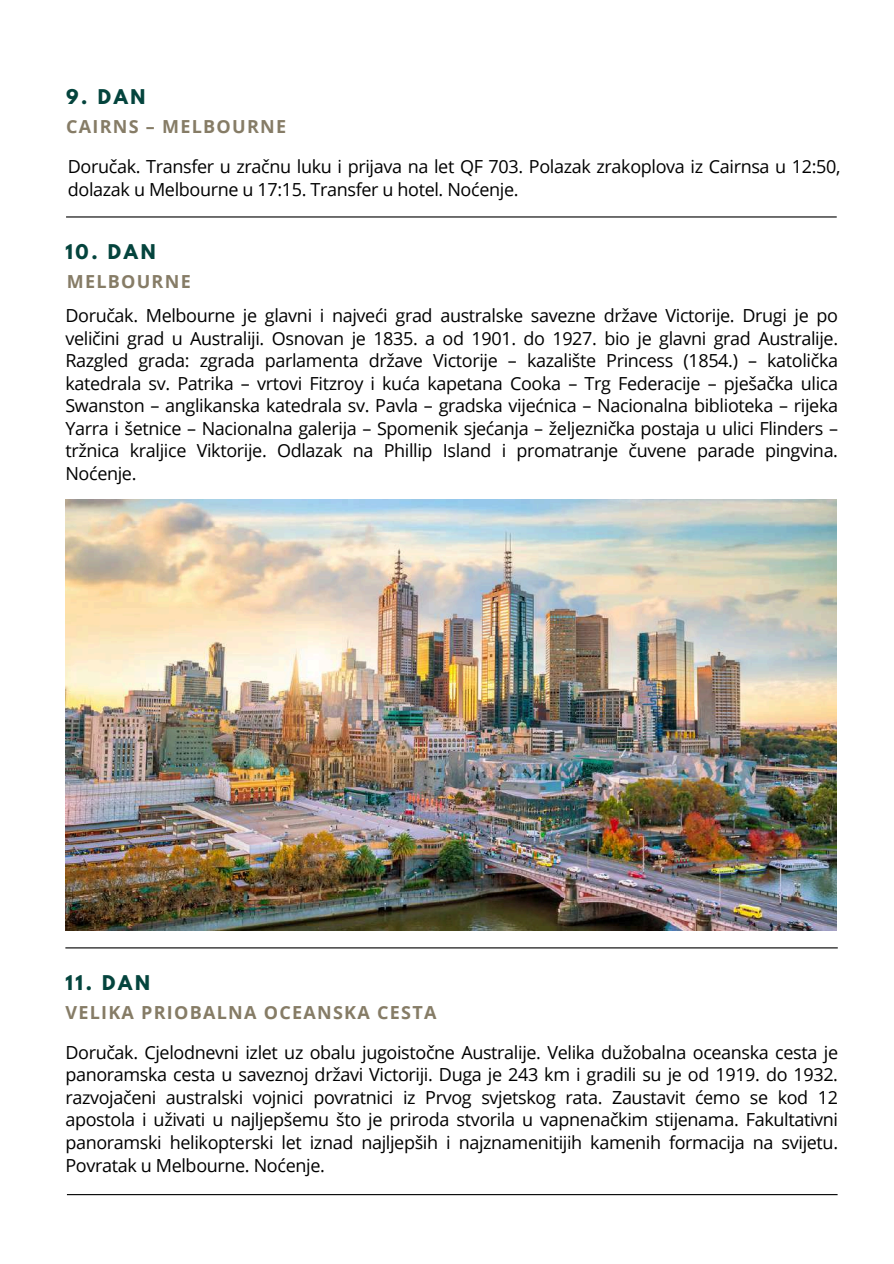
<style>
.page{position:relative;width:894px;height:1264px;background:#fff}
.page>*{position:absolute;margin:0;border:0;box-sizing:border-box;transform-origin:0 0}
.t1{font:18px/22.5px "Open Sans";letter-spacing:-.02em;color:#000;text-align:justify}
.t2{font:700 18px "Open Sans";letter-spacing:.07em;color:#867c66}
.t3{font:700 18px "League Spartan";letter-spacing:.15em;color:#04443d}
</style>
<div class="page">
<img style="left:65px;top:499px;width:771px;height:431px">
<hr style="left:66px;top:216px;width:770px;height:1px;background:#000">
<hr style="left:65px;top:947px;width:772px;height:1px;background:#000">
<hr style="left:67px;top:1193px;width:770px;height:2px;background:#000">
<p class="t3" style="left:66px;top:88px;width:81px">9. DAN</p>
<p class="t2" style="left:66px;top:114px;width:221px">CAIRNS – MELBOURNE</p>
<p class="t1" style="left:68px;top:155px;width:774px">Doručak. Transfer u zračnu luku i prijava na let QF 703. Polazak zrakoplova iz Cairnsa u 12:50, dolazak u Melbourne u 17:15. Transfer u hotel. Noćenje.</p>
<p class="t3" style="left:65px;top:242px;width:92px">10. DAN</p>
<p class="t2" style="left:67px;top:269px;width:125px">MELBOURNE</p>
<p class="t1" style="left:65px;top:304px;width:774px">Doručak. Melbourne je glavni i najveći grad australske savezne države Victorije. Drugi je po veličini grad u Australiji. Osnovan je 1835. a od 1901. do 1927. bio je glavni grad Australije.<br>Razgled grada: zgrada parlamenta države Victorije – kazalište Princess (1854.) – katolička katedrala sv. Patrika – vrtovi Fitzroy i kuća kapetana Cooka – Trg Federacije – pješačka ulica Swanston – anglikanska katedrala sv. Pavla – gradska vijećnica – Nacionalna biblioteka – rijeka Yarra i šetnice – Nacionalna galerija – Spomenik sjećanja – željeznička postaja u ulici Flinders – tržnica kraljice Viktorije. Odlazak na Phillip Island i promatranje čuvene parade pingvina.<br>Noćenje.</p>
<p class="t3" style="left:65px;top:973px;width:86px">11. DAN</p>
<p class="t2" style="left:65px;top:999px;width:372px">VELIKA PRIOBALNA OCEANSKA CESTA</p>
<p class="t1" style="left:65px;top:1040px;width:774px">Doručak. Cjelodnevni izlet uz obalu jugoistočne Australije. Velika dužobalna oceanska cesta je panoramska cesta u saveznoj državi Victoriji. Duga je 243 km i gradili su je od 1919. do 1932. razvojačeni australski vojnici povratnici iz Prvog svjetskog rata. Zaustavit ćemo se kod 12 apostola i uživati u najljepšemu što je priroda stvorila u vapnenačkim stijenama. Fakultativni panoramski helikopterski let iznad najljepših i najznamenitijih kamenih formacija na svijetu.<br>Povratak u Melbourne. Noćenje.</p>
</div>
